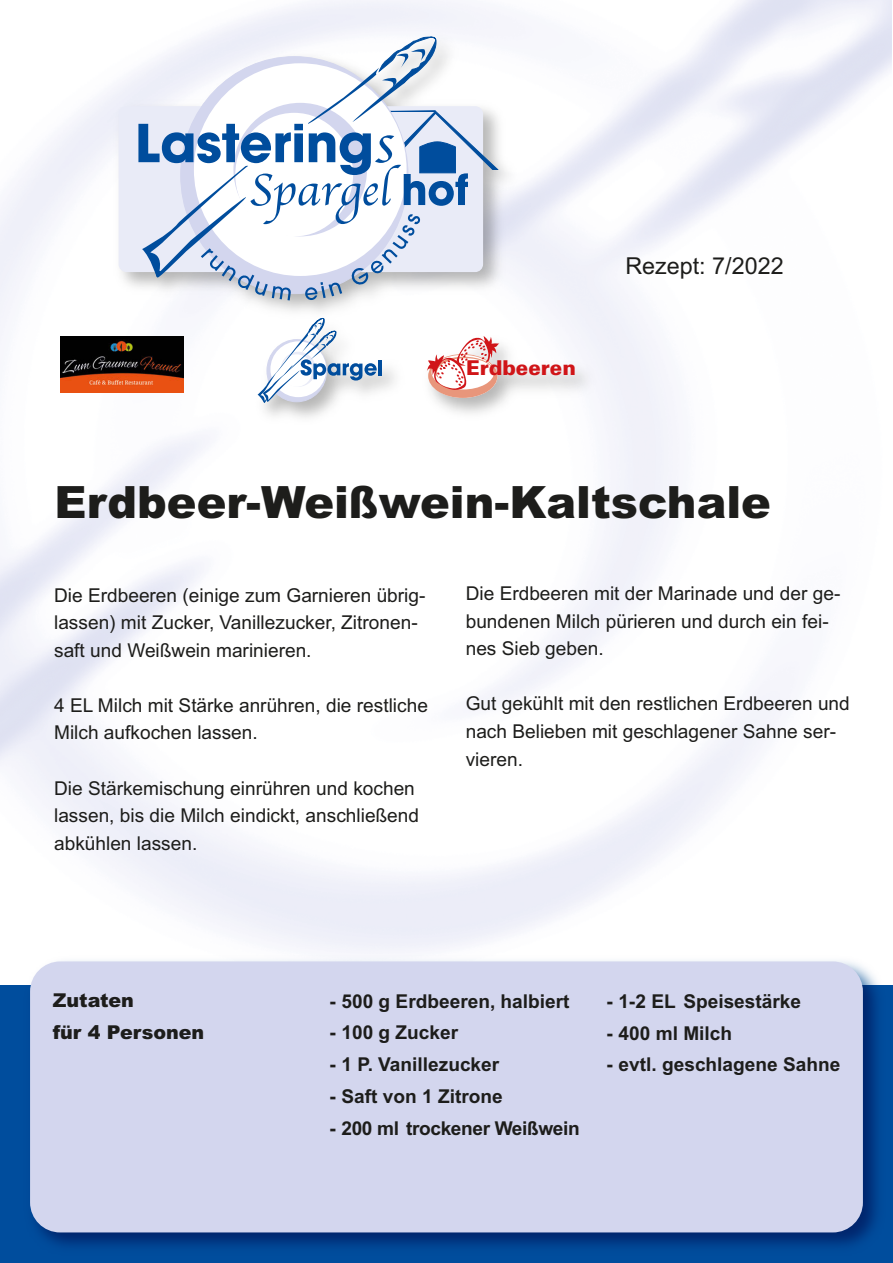
<style>
.page{position:relative;width:893px;height:1263px;background:#fff}
.page>*{position:absolute;margin:0;border:0;box-sizing:border-box;transform-origin:0 0}
.t1{font:900 44.55px "Arial";color:#1d1d1b}
.t2{font:23.4px "Arial";color:#1d1d1b}
.t3{font:900 20.4px "Univers";color:#d01518}
.t4{font:19.05px/27.6px "Arial";color:#1d1d1b}
.t5{font:700 19.05px "Arial";color:#1d1d1b}
.t6{font:700 19.05px "Arial";letter-spacing:-.02em;color:#1d1d1b}
.t7{font:900 19.05px "Arial";color:#1d1d1b}
</style>
<div class="page">
<img style="left:0;top:0;width:891px;height:952px">
<div style="left:0;top:985px;width:893px;height:278px;background:#004d9d"></div>
<img style="left:30px;top:958px;width:848px;height:289px">
<div style="left:30px;top:961px;width:833px;height:271px;background:#d3d6ee;border-radius:30px"></div>
<img style="left:44px;top:5px;width:620px;height:337px">
<div style="left:119px;top:106px;width:364px;height:166px;background:#e9ebf7;border-radius:8px"></div>
<svg style="left:138px;top:36px;width:362px;height:264px"></svg>
<img style="left:244px;top:307px;width:173px;height:136px">
<hr style="left:379px;top:360px;width:3px;height:15px;background:#004d9d">
<svg style="left:258px;top:318px;width:119px;height:85px"></svg>
<img style="left:417px;top:327px;width:211px;height:99px">
<svg style="left:427px;top:336px;width:72px;height:62px"></svg>
<img style="left:60px;top:337px;width:124px;height:55px">
<p class="t3" style="left:466px;top:360px;width:111px">Erdbeeren</p>
<p class="t2" style="left:625px;top:257px;width:160px">Rezept: 7/2022</p>
<p class="t1" style="left:55px;top:486px;width:718px">Erdbeer-Weißwein-Kaltschale</p>
<p class="t4" style="left:54px;top:583px;width:373px">Die Erdbeeren (einige zum Garnieren übrig&shy;lassen) mit Zucker, Vanillezucker, Zitronen&shy;saft und Weißwein marinieren.</p>
<p class="t4" style="left:54px;top:693px;width:375px">4 EL Milch mit Stärke anrühren, die restliche<br>Milch aufkochen lassen.</p>
<p class="t4" style="left:54px;top:776px;width:366px">Die Stärkemischung einrühren und kochen lassen, bis die Milch eindickt, anschließend abkühlen lassen.</p>
<p class="t4" style="left:466px;top:581px;width:376px">Die Erdbeeren mit der Marinade und der ge&shy;bundenen Milch pürieren und durch ein fei&shy;nes Sieb geben.</p>
<p class="t4" style="left:466px;top:692px;width:386px">Gut gekühlt mit den restlichen Erdbeeren und nach Belieben mit geschlagener Sahne ser&shy;vieren.</p>
<p class="t7" style="left:53px;top:994px;width:83px">Zutaten</p>
<p class="t7" style="left:53px;top:1025px;width:153px">für 4 Personen</p>
<p class="t5" style="left:330px;top:994px;width:241px">- 500 g Erdbeeren, halbiert</p>
<p class="t5" style="left:330px;top:1026px;width:130px">- 100 g Zucker</p>
<p class="t5" style="left:330px;top:1058px;width:171px">- 1 P. Vanillezucker</p>
<p class="t5" style="left:330px;top:1089px;width:174px">- Saft von 1 Zitrone</p>
<p class="t6" style="left:330px;top:1121px;width:251px">- 200 ml trockener Weißwein</p>
<p class="t5" style="left:607px;top:994px;width:196px">- 1-2 EL Speisestärke</p>
<p class="t5" style="left:607px;top:1026px;width:127px">- 400 ml Milch</p>
<p class="t5" style="left:607px;top:1058px;width:235px">- evtl. geschlagene Sahne</p>
</div>
